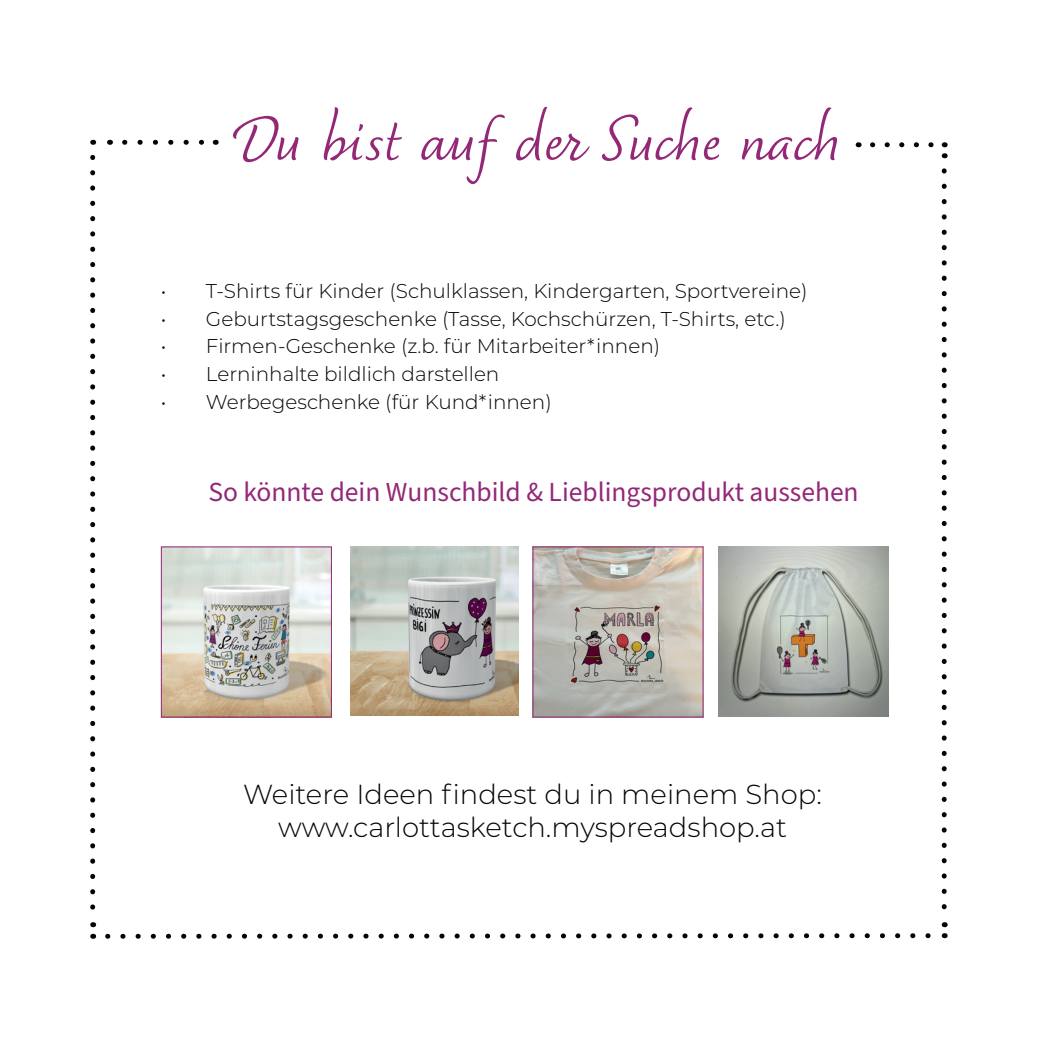
<style>
.page{position:relative;width:1049px;height:1049px;background:#fff}
.page>*{position:absolute;margin:0;border:0;box-sizing:border-box;transform-origin:0 0}
.t1{font:75px "Dolce";color:#932877}
.t2{font:300 27.5px/33px "Montserrat";color:#040408;text-align:center}
.t3{font:27.5px "Source Sans Pro";color:#932877}
.t4{font:300 20px "Montserrat";color:#040408}
</style>
<div class="page">
<img style="left:534px;top:548px;width:167px;height:167px">
<img style="left:163px;top:548px;width:167px;height:167px">
<div style="left:161px;top:546px;width:171px;height:171px;border:1px solid #932877"></div>
<img style="left:351px;top:546px;width:167px;height:170px">
<img style="left:719px;top:546px;width:170px;height:170px">
<svg style="left:942px;top:171px;width:5px;height:756px"></svg>
<svg style="left:108px;top:933px;width:823px;height:6px"></svg>
<svg style="left:125px;top:140px;width:79px;height:5px"></svg>
<svg style="left:90px;top:157px;width:5px;height:770px"></svg>
<svg style="left:872px;top:142px;width:62px;height:5px"></svg>
<h1 class="t1" style="left:240px;top:99px;width:601px">Du bist auf der Suche nach</h1>
<p class="t4" style="left:161px;top:278px;width:648px">• T-Shirts für Kinder (Schulklassen, Kindergarten, Sportvereine)</p>
<p class="t4" style="left:161px;top:305px;width:626px">• Geburtstagsgeschenke (Tasse, Kochschürzen, T-Shirts, etc.)</p>
<p class="t4" style="left:161px;top:333px;width:501px">• Firmen-Geschenke (z.b. für Mitarbeiter*innen)</p>
<p class="t4" style="left:161px;top:360px;width:340px">• Lerninhalte bildlich darstellen</p>
<p class="t4" style="left:161px;top:388px;width:392px">• Werbegeschenke (für Kund*innen)</p>
<h2 class="t3" style="left:208px;top:474px;width:652px">So könnte dein Wunschbild &amp; Lieblingsprodukt aussehen</h2>
<h2 class="t2" style="left:243px;top:777px;width:580px">Weitere Ideen findest du in meinem Shop: www.carlottasketch.myspreadshop.at</h2>
</div>
